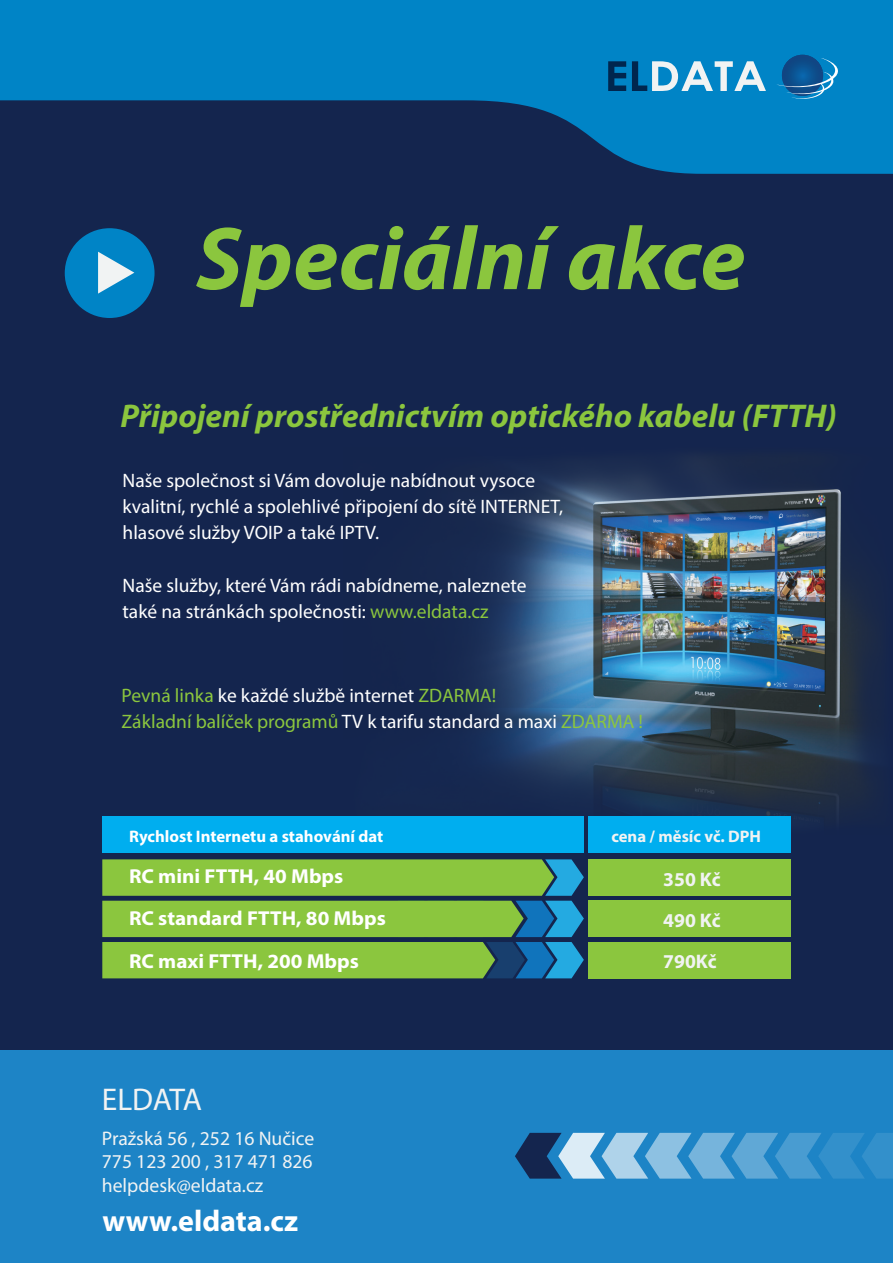
<style>
.page{position:relative;width:893px;height:1263px;background:#fff}
.page>*{position:absolute;margin:0;border:0;box-sizing:border-box;transform-origin:0 0}
.t1{font:italic 700 90px "Myriad Pro";color:#8bc63e}
.t2{font:italic 700 33px "Myriad Pro";color:#8bc63e}
.t3{font:31.5px "Myriad Pro";letter-spacing:-.015em;color:#f1f3f3}
.t4{font:700 30px "Myriad Pro";color:#fff}
.t5{font:700 20.25px/42px "Myriad Pro";color:#fff;scale:1.04 1}
.t6{font:19.65px/23.5px "Myriad Pro";color:#f1f3f3;text-align:justify}
.t7{font:700 19.65px/41px "Myriad Pro";color:#f1f3f3;text-align:justify}
.t8{font:19.5px/26.2px "Myriad Pro";color:#fff}
.t9{font:19.5px/26.2px "Myriad Pro";color:#8bc63e}
.t10{font:700 16.65px "Myriad Pro";color:#fff}
.t11{font:700 16.65px "Myriad Pro";color:#f1f3f3}
.s1{color:#8bc63e}
.s2{color:#fff}
</style>
<div class="page">
<div style="left:0;top:204px;width:893px;height:1010px;background:#14254e"></div>
<div style="left:0;top:1051px;width:893px;height:212px;background:#1d84c6"></div>
<img style="left:343px;top:457px;width:524px;height:378px">
<div style="left:0;top:28px;width:893px;height:252px;background:#14254e"></div>
<svg style="left:0;top:0;width:893px;height:174px;fill:#0084c6"></svg>
<svg style="left:608px;top:61px;width:18px;height:30px"></svg>
<div style="left:782px;top:55px;width:41px;height:41px;background:#124583;border-radius:50%"></div>
<svg style="left:632px;top:57px;width:206px;height:42px;background:#3390c3"></svg>
<div style="left:65px;top:228px;width:90px;height:90px;background:#0084c6;border-radius:50%"></div>
<svg style="left:98px;top:252px;width:36px;height:42px"></svg>
<svg style="left:515px;top:1133px;width:378px;height:45px"></svg>
<div style="left:102px;top:817px;width:482px;height:36px;background:#00aeef"></div>
<div style="left:589px;top:859px;width:202px;height:37px;background:#8bc63e"></div>
<div style="left:589px;top:901px;width:202px;height:36px;background:#8bc63e"></div>
<div style="left:589px;top:942px;width:202px;height:36px;background:#8bc63e"></div>
<div style="left:589px;top:817px;width:202px;height:36px;background:#00aeef"></div>
<svg style="left:102px;top:859px;width:482px;height:119px;background:#72ad4c"></svg>
<h1 class="t1" style="left:196px;top:200px;width:551px">Speciální akce</h1>
<h2 class="t2" style="left:120px;top:394px;width:718px">Připojení prostřednictvím optického kabelu (FTTH)</h2>
<p class="t8" style="left:123px;top:466px;width:442px">Naše společnost si Vám dovoluje nabídnout vysoce kvalitní, rychlé a spolehlivé připojení do sítě INTERNET, hlasové služby VOIP a také IPTV.</p>
<p class="t8" style="left:123px;top:572px;width:406px">Naše služby, které Vám rádi nabídneme, naleznete také na stránkách společnosti: <span class="s1">www.eldata.cz</span></p>
<p class="t9" style="left:122px;top:682px;width:523px">Pevná linka <span class="s2">ke každé službě internet</span> ZDARMA!<br>Základní balíček programů <span class="s2">TV k tarifu standard a maxi</span> ZDARMA !</p>
<p class="t10" style="left:129px;top:825px;width:256px">Rychlost Internetu a stahování dat</p>
<p class="t11" style="left:611px;top:825px;width:151px">cena / měsíc vč. DPH</p>
<p class="t5" style="left:129px;top:855px;width:248px">RC mini FTTH, 40 Mbps<br>RC standard FTTH, 80 Mbps<br>RC maxi FTTH, 200 Mbps</p>
<p class="t5" style="left:213px;top:939px;width:229px">RC maxi ETH, 30/30 Mbps</p>
<h3 class="t3" style="left:102px;top:1080px;width:102px">ELDATA</h3>
<p class="t6" style="left:102px;top:1126px;width:214px">Pražská 56 , 252 16 Nučice 775 123 200 , 317 471 826 helpdesk@eldata.cz</p>
<h3 class="t4" style="left:102px;top:1201px;width:197px">www.eldata.cz</h3>
<p class="t7" style="left:663px;top:858px;width:59px">350 Kč 490 Kč 790Kč</p>
</div>
